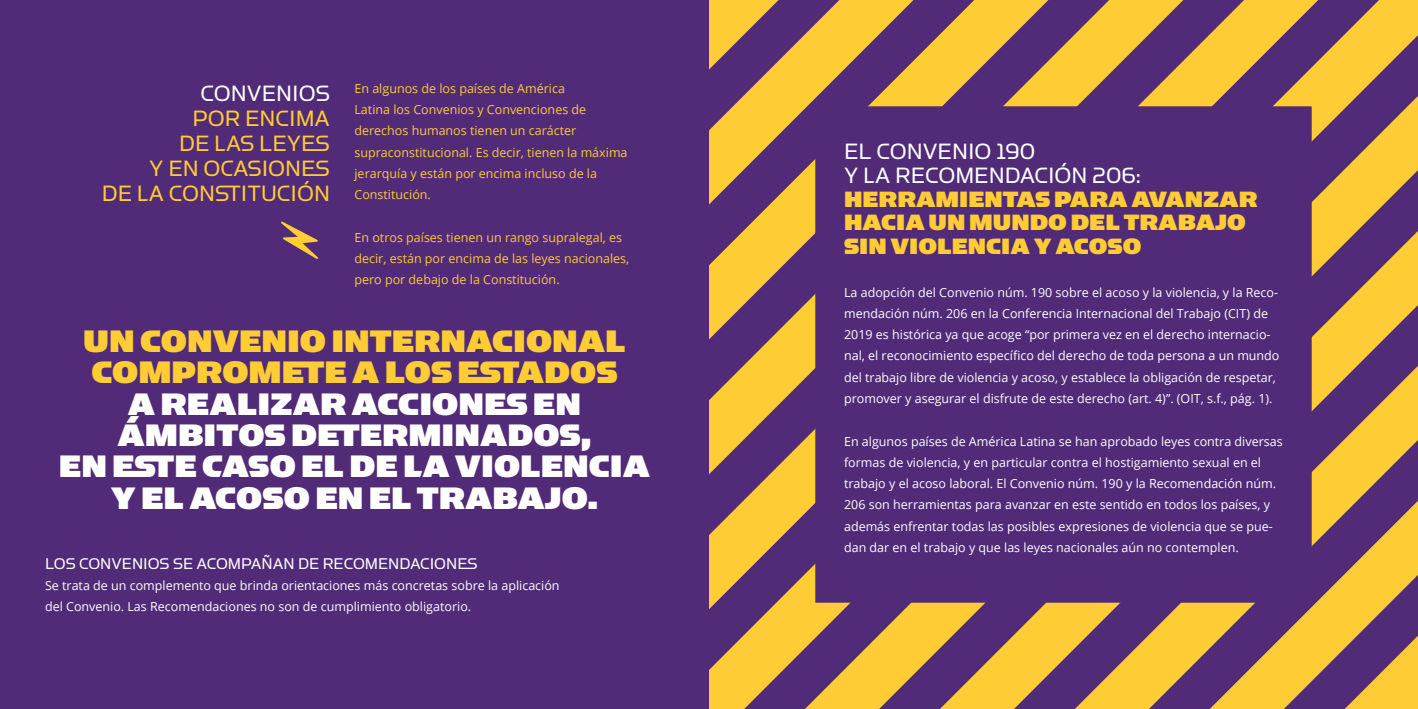
<style>
.page{position:relative;width:1418px;height:709px;background:#fff}
.page>*{position:absolute;margin:0;border:0;box-sizing:border-box;transform-origin:0 0}
.t1{font:35px/31.2px "Simian Display Gorilla";color:#fff;text-align:center}
.t2{font:35px/31.2px "Simian Display Gorilla";color:#fecc35}
.t3{font:25px/23.8px "Simian Display Gorilla";color:#fecc35}
.t4{font:25px/25px "Simian Display Orangutan";color:#fecc35;text-align:right}
.t5{font:25px/23.8px "Simian Display Orangutan";color:#fff}
.t6{font:17.5px "Simian Display Orangutan";color:#fff}
.t7{font:12.5px/21.2px "Open Sans";color:#fff}
.t8{font:12.5px/21.2px "Open Sans";color:#fecc35}
</style>
<div class="page">
<div style="left:0;top:0;width:1417px;height:709px;background:#512a78"></div>
<svg style="left:709px;top:0;width:669px;height:709px"></svg>
<svg style="left:879px;top:170px;width:538px;height:539px"></svg>
<svg style="left:1014px;top:305px;width:403px;height:404px"></svg>
<svg style="left:1283px;top:575px;width:134px;height:134px"></svg>
<svg style="left:281px;top:221px;width:37px;height:38px"></svg>
<h2 class="t5" style="left:201px;top:81px;width:131px">CONVENIOS</h2>
<h2 class="t4" style="left:102px;top:106px;width:230px">POR ENCIMA<br>DE LAS LEYES<br>Y EN OCASIONES<br>DE LA CONSTITUCIÓN</h2>
<p class="t8" style="left:354px;top:77px;width:274px">En algunos de los países de América<br>Latina los Convenios y Convenciones de derechos humanos tienen un carácter supraconstitucional. Es decir, tienen la máxima jerarquía y están por encima incluso de la Constitución.</p>
<p class="t8" style="left:354px;top:226px;width:276px">En otros países tienen un rango supralegal, es decir, están por encima de las leyes nacionales, pero por debajo de la Constitución.</p>
<h1 class="t2" style="left:83px;top:325px;width:544px">UN CONVENIO INTERNACIONAL<br>COMPROMETE A LOS ESTADOS</h1>
<h1 class="t1" style="left:59px;top:387px;width:592px">A REALIZAR ACCIONES EN<br>ÁMBITOS DETERMINADOS,<br>EN ESTE CASO EL DE LA VIOLENCIA<br>Y EL ACOSO EN EL TRABAJO.</h1>
<h3 class="t6" style="left:45px;top:554px;width:434px">LOS CONVENIOS SE ACOMPAÑAN DE RECOMENDACIONES</h3>
<p class="t7" style="left:45px;top:574px;width:516px">Se trata de un complemento que brinda orientaciones más concretas sobre la aplicación del Convenio. Las Recomendaciones no son de cumplimiento obligatorio.</p>
<h2 class="t5" style="left:844px;top:140px;width:298px">EL CONVENIO 190<br>Y LA RECOMENDACIÓN 206:</h2>
<h2 class="t3" style="left:844px;top:187px;width:415px">HERRAMIENTAS PARA AVANZAR<br>HACIA UN MUNDO DEL TRABAJO<br>SIN VIOLENCIA Y ACOSO</h2>
<p class="t7" style="left:844px;top:281px;width:437px">La adopción del Convenio núm. 190 sobre el acoso y la violencia, y la Reco&shy;mendación núm. 206 en la Conferencia Internacional del Trabajo (CIT) de 2019 es histórica ya que acoge “por primera vez en el derecho internacio&shy;nal, el reconocimiento específico del derecho de toda persona a un mundo del trabajo libre de violencia y acoso, y establece la obligación de respetar, promover y asegurar el disfrute de este derecho (art. 4)”. (OIT, s.f., pág. 1).</p>
<p class="t7" style="left:844px;top:430px;width:440px">En algunos países de América Latina se han aprobado leyes contra diversas formas de violencia, y en particular contra el hostigamiento sexual en el trabajo y el acoso laboral. El Convenio núm. 190 y la Recomendación núm.<br>206 son herramientas para avanzar en este sentido en todos los países, y además enfrentar todas las posibles expresiones de violencia que se pue&shy;dan dar en el trabajo y que las leyes nacionales aún no contemplen.</p>
</div>
